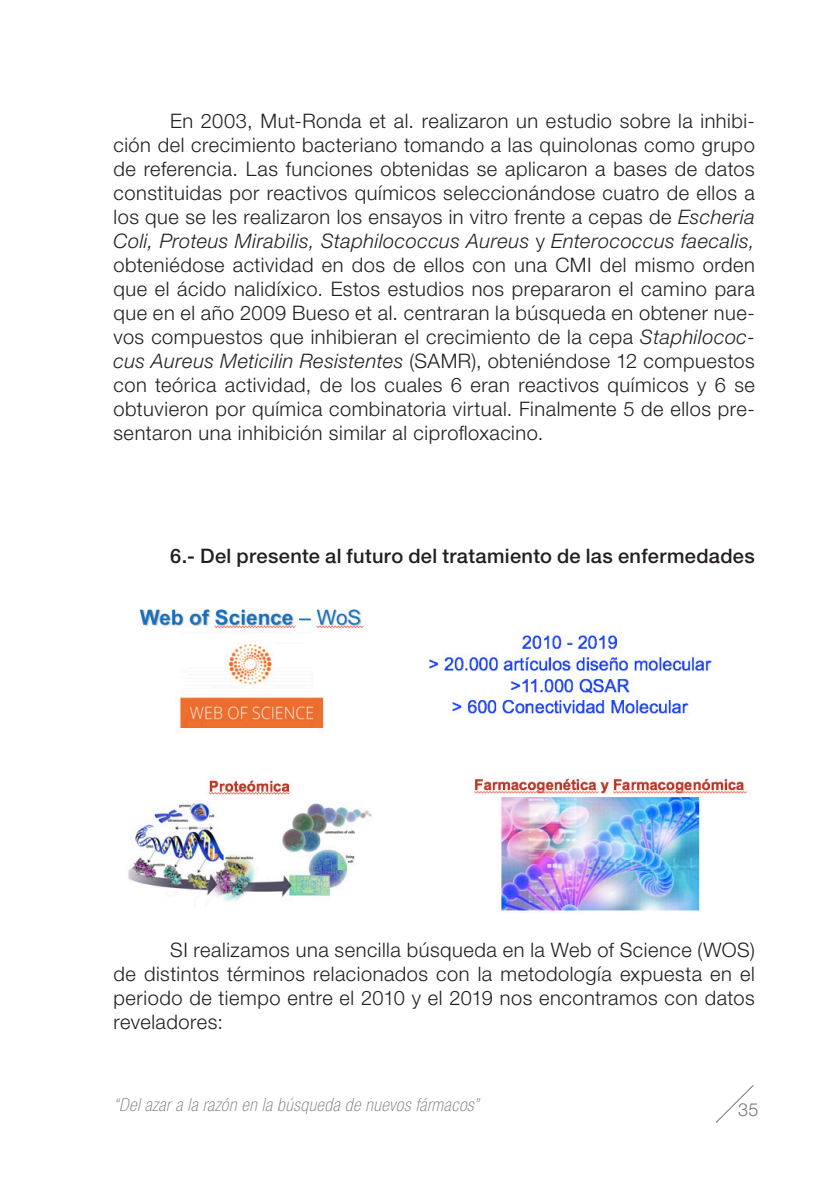
<style>
.page{position:relative;width:840px;height:1191px;background:#fff}
.page>*{position:absolute;margin:0;border:0;box-sizing:border-box;transform-origin:0 0}
.Cuerpo_de_texto{font:300 20px/24px "Helvetica Neue LT Std";letter-spacing:.025em;color:#231f20;text-align:justify}
.Cuerpo_de_texto-2{font:500 20px "Helvetica Neue LT Std";letter-spacing:.02em;color:#231f20}
.t1{font:italic 100 condensed 18px "Helvetica Neue LT Std";letter-spacing:.03em;color:#757679}
.t2{font:300 18px "Helvetica Neue LT Std";color:#757679}
.s1{font-style:italic}
</style>
<div class="page">
<svg style="left:715px;top:1085px;width:39px;height:38px"></svg>
<img style="left:128px;top:609px;width:620px;height:303px">
<p class="Cuerpo_de_texto" style="left:113px;top:108px;width:642px;text-indent:57px">En 2003, Mut-Ronda et al. realizaron un estudio sobre la inhibi&shy;ción del crecimiento bacteriano tomando a las quinolonas como grupo de referencia. Las funciones obtenidas se aplicaron a bases de datos constituidas por reactivos químicos seleccionándose cuatro de ellos a los que se les realizaron los ensayos in vitro frente a cepas de <span class="s1">Escheria Coli, Proteus Mirabilis, Staphilococcus Aureus</span> y <span class="s1">Enterococcus faecalis, </span>obteniédose actividad en dos de ellos con una CMI del mismo orden que el ácido nalidíxico. Estos estudios nos prepararon el camino para que en el año 2009 Bueso et al. centraran la búsqueda en obtener nue&shy;vos compuestos que inhibieran el crecimiento de la cepa <span class="s1">Staphilococ&shy;cus Aureus Meticilin Resistentes</span> (SAMR), obteniéndose 12 compuestos con teórica actividad, de los cuales 6 eran reactivos químicos y 6 se obtuvieron por química combinatoria virtual. Finalmente 5 de ellos pre&shy;sentaron una inhibición similar al ciprofloxacino.</p>
<p class="Cuerpo_de_texto-2" style="left:170px;top:544px;width:585px">6.- Del presente al futuro del tratamiento de las enfermedades</p>
<p class="Cuerpo_de_texto" style="left:113px;top:937px;width:642px;text-indent:57px">SI realizamos una sencilla búsqueda en la Web of Science (WOS) de distintos términos relacionados con la metodología expuesta en el periodo de tiempo entre el 2010 y el 2019 nos encontramos con datos reveladores:</p>
<p class="t1" style="left:113px;top:1094px;width:366px">“Del azar a la razón en la búsqueda de nuevos fármacos”</p>
<p class="t2" style="left:737px;top:1099px;width:22px">35</p>
</div>
